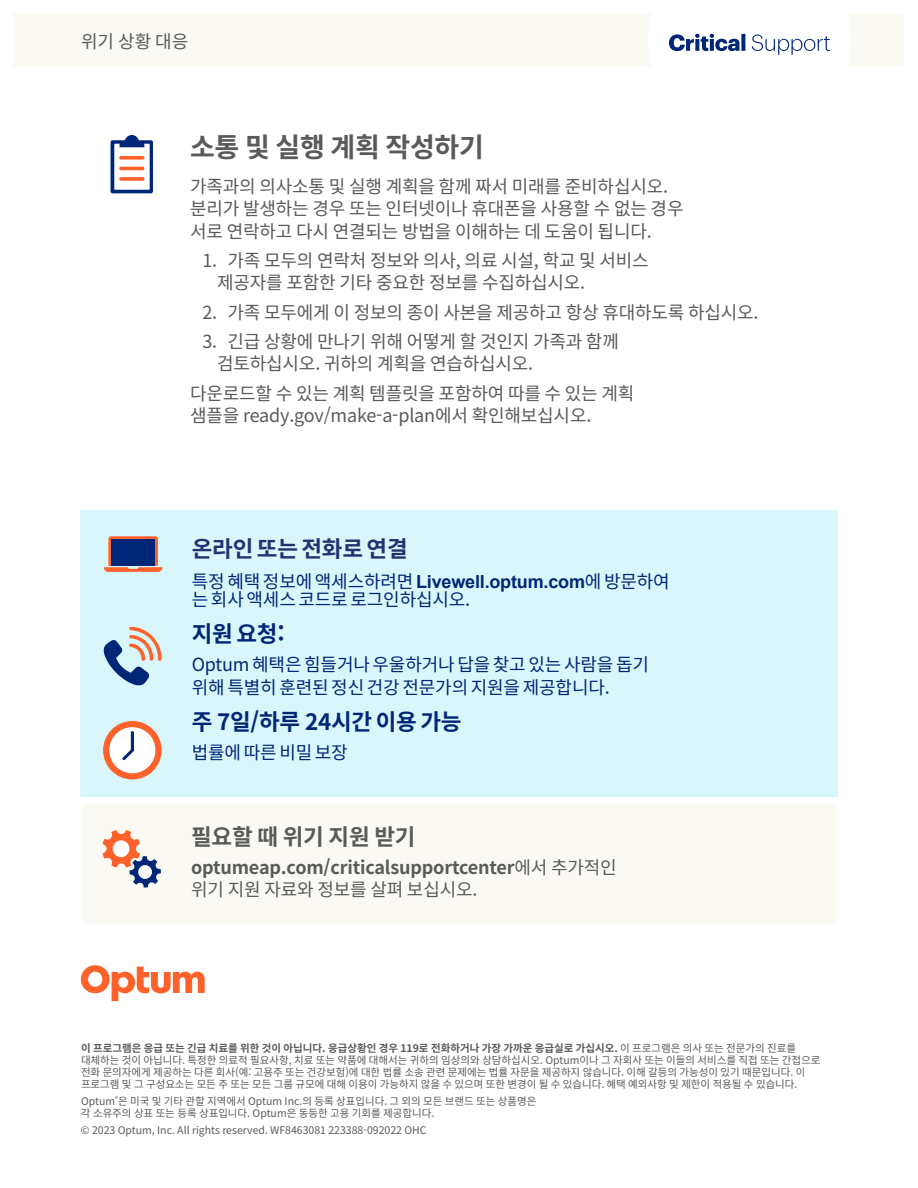
<style>
.page{position:relative;width:918px;height:1188px;background:#fff}
.page>*{position:absolute;margin:0;border:0;box-sizing:border-box;transform-origin:0 0}
.Section_Subhead{font:700 27px "Source Han Sans K";letter-spacing:-.01em;color:#5a5a5a}
.Body{font:700 22.5px "Source Han Sans K";letter-spacing:-.01em;color:#002677}
.Body-2{font:700 22.5px "Source Han Sans K";letter-spacing:-.01em;color:#243370}
.Section_Subhead-2{font:700 22.5px "Source Han Sans K";letter-spacing:-.01em;color:#5a5a5a}
.Body-3{font:18px/22.5px "Source Han Sans K";letter-spacing:-.01em;color:#5a5a5a}
.Body-4{font:18px/17.7px "Source Han Sans K";letter-spacing:-.01em;color:#002677}
.Body-5{font:700 18px/22.5px "Source Han Sans K";letter-spacing:-.01em;color:#5a5a5a}
.Disclaimer_Copyright{font:10.5px/12px "Source Han Sans K";color:#5a5a5a}
.s1{font-family:"Arial";font-weight:700}
.s2{font-weight:400}
.s3{font-weight:700}
</style>
<div class="page">
<div style="left:14px;top:14px;width:890px;height:54px;background:#fbf9f4"></div>
<svg style="left:648px;top:13px;width:203px;height:55px"></svg>
<svg style="left:81px;top:965px;width:124px;height:36px"></svg>
<svg style="left:111px;top:135px;width:42px;height:58px"></svg>
<div style="left:80px;top:510px;width:758px;height:286px;background:#d9f6fa"></div>
<svg style="left:104px;top:536px;width:58px;height:36px"></svg>
<div style="left:111px;top:539px;width:44px;height:27px;background:#002678"></div>
<svg style="left:103px;top:627px;width:59px;height:59px"></svg>
<svg style="left:103px;top:721px;width:59px;height:58px"></svg>
<div style="left:81px;top:804px;width:756px;height:119px;background:#fbf9f4;border-radius:7px"></div>
<svg style="left:102px;top:830px;width:59px;height:58px"></svg>
<div style="left:138px;top:865px;width:14px;height:14px;background:#fff;border-radius:50%"></div>
<p class="Body-3" style="left:81px;top:30px;width:109px">위기 상황 대응</p>
<p class="Section_Subhead" style="left:190px;top:131px;width:295px">소통 및 실행 계획 작성하기</p>
<p class="Body-3" style="left:190px;top:175px;width:495px">가족과의 의사소통 및 실행 계획을 함께 짜서 미래를 준비하십시오. 분리가 발생하는 경우 또는 인터넷이나 휴대폰을 사용할 수 없는 경우 서로 연락하고 다시 연결되는 방법을 이해하는 데 도움이 됩니다.</p>
<p class="Body-3" style="left:217px;top:249px;width:433px;text-indent:-15px">1. 가족 모두의 연락처 정보와 의사, 의료 시설, 학교 및 서비스 제공자를 포함한 기타 중요한 정보를 수집하십시오.</p>
<p class="Body-3" style="left:202px;top:301px;width:558px">2. 가족 모두에게 이 정보의 종이 사본을 제공하고 항상 휴대하도록 하십시오.</p>
<p class="Body-3" style="left:217px;top:330px;width:403px;text-indent:-15px">3. 긴급 상황에 만나기 위해 어떻게 할 것인지 가족과 함께 검토하십시오. 귀하의 계획을 연습하십시오.</p>
<p class="Body-3" style="left:190px;top:382px;width:446px">다운로드할 수 있는 계획 템플릿을 포함하여 따를 수 있는 계획 샘플을 ready.gov/make-a-plan에서 확인해보십시오.</p>
<p class="Body-2" style="left:192px;top:536px;width:218px">온라인 또는 전화로 연결</p>
<p class="Body-4" style="left:192px;top:573px;width:480px">특정 혜택 정보에 액세스하려면 <span class="s1">Livewell.optum.com</span>에 방문하여 는 회사 액세스 코드로 로그인하십시오.</p>
<p class="Body" style="left:192px;top:621px;width:94px">지원 요청:</p>
<p class="Body-4" style="left:192px;top:654px;width:459px;line-height:22.5px">Optum 혜택은 힘들거나 우울하거나 답을 찾고 있는 사람을 돕기 위해 특별히 훈련된 정신 건강 전문가의 지원을 제공합니다.</p>
<p class="Body" style="left:192px;top:709px;width:271px">주 7일/하루 24시간 이용 가능</p>
<p class="Body-4" style="left:192px;top:744px;width:158px">법률에 따른 비밀 보장</p>
<p class="Section_Subhead-2" style="left:191px;top:824px;width:226px">필요할 때 위기 지원 받기</p>
<p class="Body-5" style="left:191px;top:856px;width:427px">optumeap.com/criticalsupportcenter<span class="s2">에서 추가적인 위기 지원 자료와 정보를 살펴 보십시오.</span></p>
<p class="Disclaimer_Copyright" style="left:81px;top:1042px;width:741px"><span class="s3">이 프로그램은 응급 또는 긴급 치료를 위한 것이 아닙니다. 응급상황인 경우 119로 전화하거나 가장 가까운 응급실로 가십시오.</span> 이 프로그램은 의사 또는 전문가의 진료를 대체하는 것이 아닙니다. 특정한 의료적 필요사항, 치료 또는 약품에 대해서는 귀하의 임상의와 상담하십시오. Optum이나 그 자회사 또는 이들의 서비스를 직접 또는 간접으로 전화 문의자에게 제공하는 다른 회사(예: 고용주 또는 건강보험)에 대한 법률 소송 관련 문제에는 법률 자문을 제공하지 않습니다. 이해 갈등의 가능성이 있기 때문입니다. 이 프로그램 및 그 구성요소는 모든 주 또는 모든 그룹 규모에 대해 이용이 가능하지 않을 수 있으며 또한 변경이 될 수 있습니다. 혜택 예외사항 및 제한이 적용될 수 있습니다.</p>
<p class="Disclaimer_Copyright" style="left:81px;top:1095px;width:457px">Optum<sup>®</sup>은 미국 및 기타 관할 지역에서 Optum Inc.의 등록 상표입니다. 그 외의 모든 브랜드 또는 상품명은 각 소유주의 상표 또는 등록 상표입니다. Optum은 동등한 고용 기회를 제공합니다.</p>
<p class="Disclaimer_Copyright" style="left:81px;top:1124px;width:347px">© 2023 Optum, Inc. All rights reserved. WF8463081 223388-092022 OHC</p>
</div>
